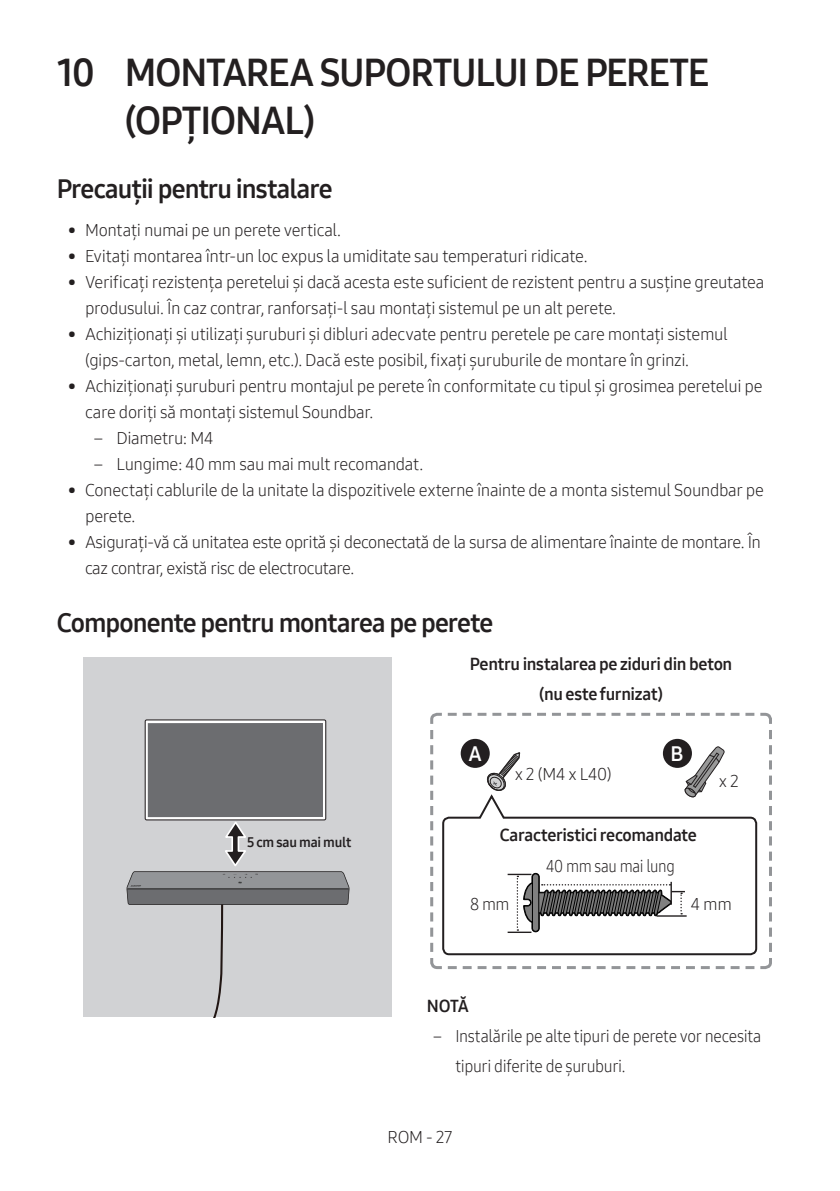
<style>
.page{position:relative;width:840px;height:1191px;background:#fff}
.page>*{position:absolute;margin:0;border:0;box-sizing:border-box;transform-origin:0 0}
.t1{font:38px/48px "Samsung One 700";letter-spacing:-.035em;color:#231f20}
.NoTOC-Heading2{font:26px "Samsung One 700";letter-spacing:-.035em;color:#231f20}
.t2{font:20.4px "Samsung One 700";color:#fff}
.t3{font:17px/26px "Samsung One 300";letter-spacing:-.025em;color:#231f20}
.Dscription-C{font:17px/29.8px "Samsung One 700";letter-spacing:-.02em;color:#231f20;text-align:center}
.t4{font:17px/29.8px "Samsung One 300";letter-spacing:-.025em;color:#231f20;scale:.95 1}
.t5{font:17px "Samsung One 300";letter-spacing:-.025em;color:#231f20;scale:.9 1}
.Heading4{font:17px "Samsung One 700";color:#231f20}
.t6{font:17px "Samsung One 300";letter-spacing:-.025em;color:#231f20;scale:.96 1}
.t7{font:13.6px "Samsung One 700";letter-spacing:-.015em;color:#231f20}
</style>
<div class="page">
<div style="left:83px;top:657px;width:309px;height:360px;background:#d1d2d4"></div>
<svg style="left:145px;top:720px;width:180px;height:100px"></svg>
<div style="left:145px;top:719px;width:181px;height:101px;border:1px solid #231f20;border-radius:2px"></div>
<div style="left:148px;top:723px;width:175px;height:94px;background:#6c6d70"></div>
<svg style="left:126px;top:819px;width:223px;height:198px"></svg>
<svg style="left:430px;top:712px;width:342px;height:258px"></svg>
<div style="left:460px;top:739px;width:29px;height:29px;background:#231f20;border-radius:50%"></div>
<svg style="left:485px;top:752px;width:35px;height:39px"></svg>
<div style="left:662px;top:739px;width:29px;height:29px;background:#231f20;border-radius:50%"></div>
<svg style="left:684px;top:745px;width:40px;height:47px"></svg>
<svg style="left:441px;top:792px;width:316px;height:164px"></svg>
<hr style="left:656px;top:915px;width:30px;height:1px;background:#231f20">
<svg style="left:516px;top:873px;width:168px;height:59px"></svg>
<hr style="left:507px;top:873px;width:24px;height:2px;background:#231f20">
<hr style="left:507px;top:931px;width:24px;height:2px;background:#231f20">
<p class="t1" style="left:125px;top:48px;width:585px;text-indent:-68px">10 MONTAREA SUPORTULUI DE PERETE (OPȚIONAL)</p>
<p class="NoTOC-Heading2" style="left:57px;top:172px;width:277px">Precauții pentru instalare</p>
<p class="t3" style="left:68px;top:216px;width:274px">• Montați numai pe un perete vertical.</p>
<p class="t3" style="left:68px;top:242px;width:520px">• Evitați montarea într-un loc expus la umiditate sau temperaturi ridicate.</p>
<p class="t3" style="left:85px;top:268px;width:680px;text-indent:-17px">• Verificați rezistența peretelui și dacă acesta este suficient de rezistent pentru a susține greutatea produsului. În caz contrar, ranforsați-l sau montați sistemul pe un alt perete.</p>
<p class="t3" style="left:85px;top:320px;width:643px;text-indent:-17px">• Achiziționați și utilizați șuruburi și dibluri adecvate pentru peretele pe care montați sistemul (gips-carton, metal, lemn, etc.). Dacă este posibil, fixați șuruburile de montare în grinzi.</p>
<p class="t3" style="left:85px;top:372px;width:678px;text-indent:-17px">• Achiziționați șuruburi pentru montajul pe perete în conformitate cu tipul și grosimea peretelui pe care doriți să montați sistemul Soundbar.</p>
<p class="t3" style="left:94px;top:424px;width:121px">– Diametru: M4</p>
<p class="t3" style="left:94px;top:450px;width:331px">– Lungime: 40 mm sau mai mult recomandat.</p>
<p class="t3" style="left:85px;top:476px;width:680px;text-indent:-17px">• Conectați cablurile de la unitate la dispozitivele externe înainte de a monta sistemul Soundbar pe perete.</p>
<p class="t3" style="left:85px;top:528px;width:677px;text-indent:-17px">• Asigurați-vă că unitatea este oprită și deconectată de la sursa de alimentare înainte de montare. În caz contrar, există risc de electrocutare.</p>
<p class="NoTOC-Heading2" style="left:57px;top:605px;width:438px">Componente pentru montarea pe perete</p>
<p class="Dscription-C" style="left:469px;top:649px;width:264px">Pentru instalarea pe ziduri din beton (nu este furnizat)</p>
<p class="t7" style="left:247px;top:833px;width:106px">5 cm sau mai mult</p>
<p class="t2" style="left:468px;top:739px;width:15px">A</p>
<p class="t3" style="left:514px;top:761px;width:98px">x 2 (M4 x L40)</p>
<p class="t2" style="left:670px;top:739px;width:14px">B</p>
<p class="Dscription-C" style="left:499px;top:820px;width:198px">Caracteristici recomandate</p>
<p class="t5" style="left:545px;top:855px;width:145px">40 mm sau mai lung</p>
<p class="t3" style="left:718px;top:768px;width:22px">x 2</p>
<p class="t6" style="left:470px;top:893px;width:43px">8 mm</p>
<p class="t3" style="left:690px;top:890px;width:42px">4 mm</p>
<p class="Heading4" style="left:427px;top:994px;width:43px">NOTĂ</p>
<p class="t4" style="left:455px;top:1020px;width:323px;text-indent:-23px">– Instalările pe alte tipuri de perete vor necesita tipuri diferite de șuruburi.</p>
<p class="t3" style="left:387px;top:1123px;width:66px">ROM - 27</p>
</div>
